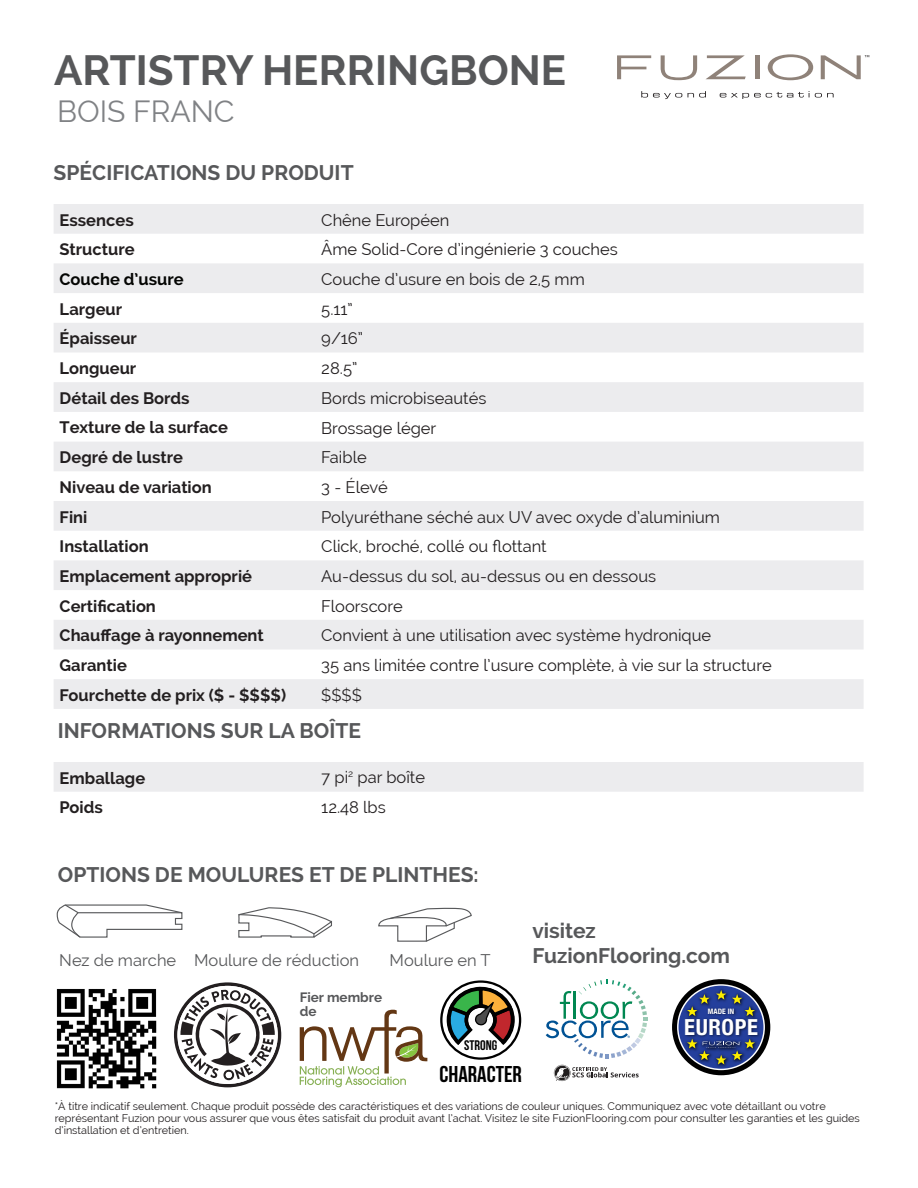
<style>
.page{position:relative;width:918px;height:1188px;background:#fff}
.page>*{position:absolute;margin:0;border:0;box-sizing:border-box;transform-origin:0 0}
.t1{font:700 42px "Raleway";color:#57585a}
.t2{font:30px "Raleway";color:#808285}
.t3{font:700 22.8px "Bebas Neue";color:#000}
.t4{font:700 condensed 22.05px "Helvetica Neue";letter-spacing:.025em;color:#fff}
.t5{font:700 21px/25.2px "Raleway";color:#57585a}
.Paragraph_Style_1{font:16.5px "Raleway";color:#231f20}
.t6{font:700 16.5px/29.7px "Raleway";color:#231f20}
.t7{font:16.5px "Raleway";color:#57585a}
.t8{font:700 16.5px "Raleway";color:#040503}
.t9{font:700 13.8px "Bebas Neue";color:#000}
.t10{font:700 13.5px/13.5px "Raleway";color:#57585a}
.t11{font:10.8px/12px "Raleway";color:#231f20}
.t12{font:700 condensed 7.5px "Helvetica Neue";letter-spacing:.01em;color:#fff}
</style>
<div class="page">
<svg style="left:617px;top:55px;width:34px;height:24px"></svg>
<svg style="left:661px;top:55px;width:36px;height:25px"></svg>
<svg style="left:706px;top:55px;width:40px;height:24px"></svg>
<hr style="left:755px;top:55px;width:4px;height:24px;background:#8f8279">
<svg style="left:768px;top:54px;width:45px;height:26px"></svg>
<svg style="left:821px;top:55px;width:48px;height:24px"></svg>
<svg style="left:641px;top:91px;width:41px;height:8px"></svg>
<svg style="left:688px;top:91px;width:18px;height:7px"></svg>
<svg style="left:720px;top:91px;width:114px;height:8px"></svg>
<svg style="left:56px;top:904px;width:127px;height:34px"></svg>
<svg style="left:238px;top:907px;width:94px;height:31px"></svg>
<svg style="left:378px;top:907px;width:94px;height:35px"></svg>
<svg style="left:54px;top:204px;width:810px;height:505px;fill:#ececee"></svg>
<div style="left:54px;top:762px;width:810px;height:30px;background:#ececee"></div>
<svg style="left:546px;top:980px;width:101px;height:78px"></svg>
<svg style="left:554px;top:1065px;width:85px;height:16px"></svg>
<svg style="left:440px;top:980px;width:81px;height:80px"></svg>
<svg style="left:174px;top:982px;width:108px;height:105px"></svg>
<svg style="left:300px;top:1010px;width:127px;height:77px"></svg>
<div style="left:672px;top:979px;width:98px;height:96px;background:#000;border-radius:50%"></div>
<img style="left:675px;top:1005px;width:94px;height:43px">
<svg style="left:677px;top:984px;width:88px;height:86px"></svg>
<img style="left:56px;top:989px;width:101px;height:100px">
<p class="t1" style="left:54px;top:46px;width:514px">ARTISTRY HERRINGBONE</p>
<h2 class="t2" style="left:57px;top:94px;width:179px">BOIS FRANC</h2>
<h3 class="t5" style="left:54px;top:160px;width:302px">SPÉCIFICATIONS DU PRODUIT</h3>
<h3 class="t6" style="left:60px;top:205px;width:77px">Essences<br>Structure</h3>
<h3 class="t8" style="left:60px;top:270px;width:126px">Couche d’usure</h3>
<h3 class="t6" style="left:60px;top:294px;width:228px">Largeur<br>Épaisseur<br>Longueur<br>Détail des Bords<br>Texture de la surface<br>Degré de lustre<br>Niveau de variation<br>Fini<br>Installation<br>Emplacement approprié<br>Certification<br>Chauffage à rayonnement<br>Garantie<br>Fourchette de prix ($ - $$$$)</h3>
<h3 class="t5" style="left:58px;top:718px;width:305px">INFORMATIONS SUR LA BOÎTE</h3>
<h3 class="t6" style="left:60px;top:763px;width:87px">Emballage<br>Poids</h3>
<p class="Paragraph_Style_1" style="left:321px;top:210px;width:130px">Chêne Européen</p>
<p class="Paragraph_Style_1" style="left:321px;top:240px;width:298px">Âme Solid-Core d’ingénierie 3 couches</p>
<p class="Paragraph_Style_1" style="left:321px;top:270px;width:265px">Couche d’usure en bois de 2,5 mm</p>
<p class="Paragraph_Style_1" style="left:321px;top:299px;width:33px">5.11”</p>
<p class="Paragraph_Style_1" style="left:321px;top:329px;width:43px">9/16”</p>
<p class="Paragraph_Style_1" style="left:321px;top:359px;width:38px">28.5”</p>
<p class="Paragraph_Style_1" style="left:321px;top:388px;width:167px">Bords microbiseautés</p>
<p class="Paragraph_Style_1" style="left:321px;top:418px;width:117px">Brossage léger</p>
<p class="Paragraph_Style_1" style="left:321px;top:448px;width:47px">Faible</p>
<p class="Paragraph_Style_1" style="left:321px;top:478px;width:68px">3 - Élevé</p>
<p class="Paragraph_Style_1" style="left:321px;top:507px;width:400px">Polyuréthane séché aux UV avec oxyde d’aluminium</p>
<p class="Paragraph_Style_1" style="left:321px;top:537px;width:227px">Click, broché, collé ou flottant</p>
<p class="Paragraph_Style_1" style="left:321px;top:567px;width:336px">Au-dessus du sol, au-dessus ou en dessous</p>
<p class="Paragraph_Style_1" style="left:321px;top:596px;width:83px">Floorscore</p>
<p class="Paragraph_Style_1" style="left:321px;top:626px;width:391px">Convient à une utilisation avec système hydronique</p>
<p class="Paragraph_Style_1" style="left:321px;top:656px;width:452px">35 ans limitée contre l’usure complète, à vie sur la structure</p>
<p class="Paragraph_Style_1" style="left:321px;top:685px;width:42px">$$$$</p>
<p class="Paragraph_Style_1" style="left:321px;top:767px;width:105px">7 pi<sup>2</sup> par boîte</p>
<p class="Paragraph_Style_1" style="left:321px;top:797px;width:66px">12.48 lbs</p>
<h3 class="t5" style="left:58px;top:862px;width:422px">OPTIONS DE MOULURES ET DE PLINTHES:</h3>
<h3 class="t7" style="left:59px;top:951px;width:301px">Nez de marche Moulure de réduction</h3>
<h3 class="t7" style="left:390px;top:951px;width:103px">Moulure en T</h3>
<p class="t10" style="left:300px;top:991px;width:84px">Fier membre de</p>
<p class="t9" style="left:464px;top:1038px;width:35px">STRONG</p>
<h3 class="t3" style="left:440px;top:1061px;width:84px">CHARACTER</h3>
<h3 class="t5" style="left:532px;top:918px;width:199px">visitez<br>FuzionFlooring.com</h3>
<p class="t12" style="left:708px;top:1005px;width:28px">MADE IN</p>
<h3 class="t4" style="left:684px;top:1009px;width:75px">EUROPE</h3>
<p class="t11" style="left:55px;top:1100px;width:807px">*À titre indicatif seulement. Chaque produit possède des caractéristiques et des variations de couleur uniques. Communiquez avec vote détaillant ou votre représentant Fuzion pour vous assurer que vous êtes satisfait du produit avant l’achat. Visitez le site FuzionFlooring.com pour consulter les garanties et les guides d’installation et d’entretien.</p>
<p class="t11" style="left:59px;top:1100px;width:466px">*À titre indicatif seulement. Chaque produit po sède des caractéristiques et des variations de couleur uniques. Communiquez avec vot détaillant ou votre représen ant Fuzion pour vous</p>
</div>
